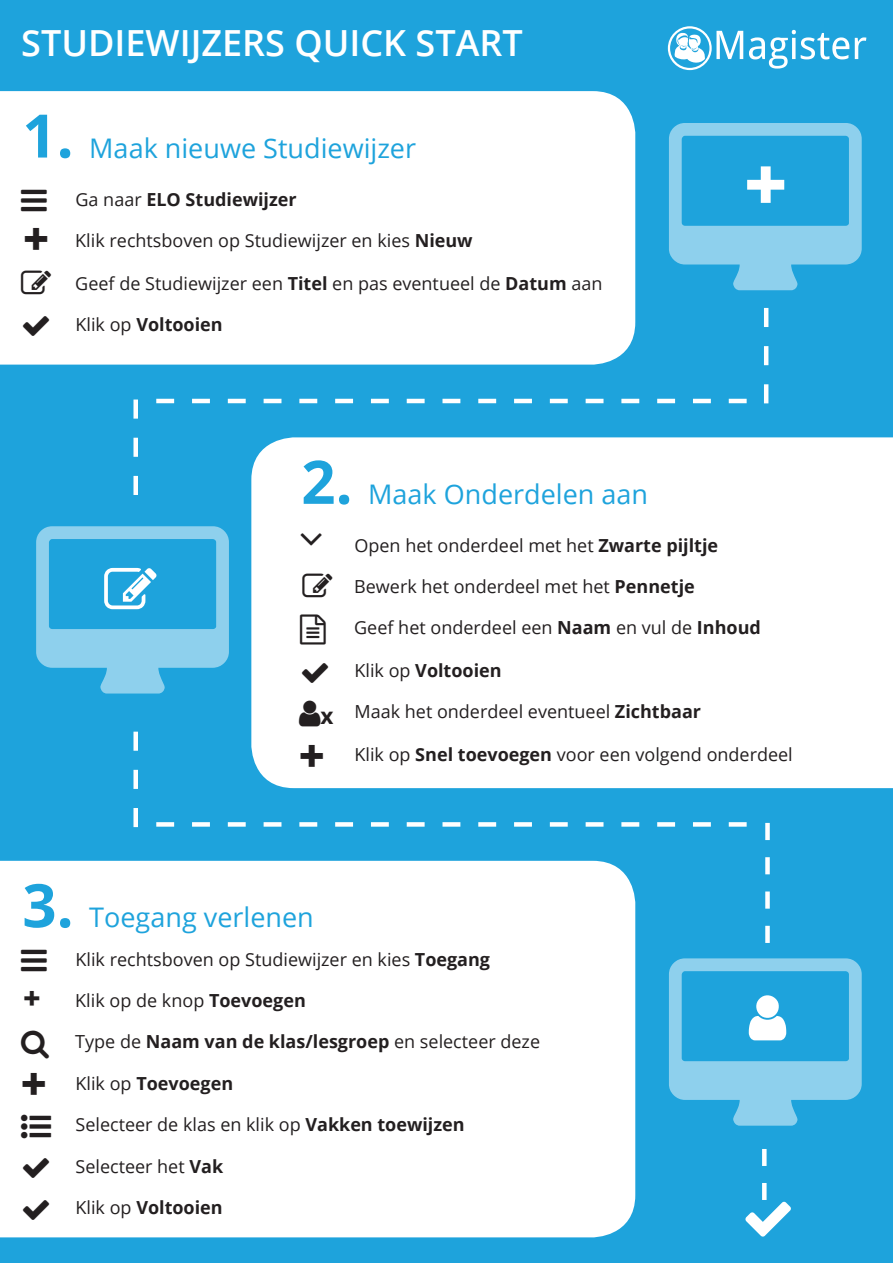
<style>
.page{position:relative;width:893px;height:1263px;background:#1ea3dc}
.page>*{position:absolute;margin:0;border:0;box-sizing:border-box;transform-origin:0 0}
.t1{font:800 75px "Open Sans";color:#fff}
.t2{font:700 60px "Open Sans";color:#1ea3dc}
.t3{font:800 45px "Open Sans";color:#231f20}
.t4{font:600 36px "Open Sans";color:#fff}
.t5{font:800 30px "Open Sans";color:#231f20}
.t6{font:27px "Open Sans";color:#1ea3dc}
.t7{font:700 22.5px "Open Sans";color:#231f20}
.t8{font:18px "Open Sans";color:#231f20}
.t9{font:700 18px "Open Sans";color:#231f20}
.s1{font-weight:400}
.s2{font-weight:700}
</style>
<div class="page">
<div style="left:251px;top:437px;width:642px;height:351px;background:#fff"></div>
<div style="left:0;top:91px;width:635px;height:274px;background:#fff"></div>
<div style="left:0;top:861px;width:635px;height:376px;background:#fff"></div>
<svg style="left:668px;top:26px;width:75px;height:44px"></svg>
<svg style="left:749px;top:30px;width:100px;height:39px"></svg>
<svg style="left:855px;top:37px;width:11px;height:22px"></svg>
<svg style="left:156px;top:399px;width:591px;height:4px"></svg>
<svg style="left:156px;top:822px;width:591px;height:5px"></svg>
<svg style="left:133px;top:399px;width:5px;height:96px"></svg>
<svg style="left:764px;top:308px;width:4px;height:95px"></svg>
<svg style="left:133px;top:732px;width:5px;height:95px"></svg>
<svg style="left:765px;top:823px;width:5px;height:120px"></svg>
<svg style="left:301px;top:534px;width:21px;height:12px"></svg>
<svg style="left:302px;top:573px;width:30px;height:24px"></svg>
<svg style="left:302px;top:663px;width:26px;height:20px"></svg>
<svg style="left:300px;top:615px;width:26px;height:30px"></svg>
<svg style="left:299px;top:701px;width:22px;height:26px"></svg>
<svg style="left:21px;top:190px;width:26px;height:21px"></svg>
<svg style="left:21px;top:271px;width:30px;height:23px"></svg>
<svg style="left:23px;top:316px;width:26px;height:20px"></svg>
<svg style="left:21px;top:950px;width:26px;height:21px"></svg>
<svg style="left:21px;top:1030px;width:28px;height:28px"></svg>
<svg style="left:21px;top:1115px;width:30px;height:23px"></svg>
<svg style="left:23px;top:1158px;width:26px;height:20px"></svg>
<svg style="left:23px;top:1200px;width:26px;height:20px"></svg>
<svg style="left:762px;top:1149px;width:5px;height:51px"></svg>
<p class="t4" style="left:21px;top:18px;width:503px">STUDIEWIJZERS QUICK START</p>
<p class="t2" style="left:22px;top:93px;width:53px">1.</p>
<p class="t6" style="left:89px;top:129px;width:328px">Maak nieuwe Studiewijzer</p>
<p class="t3" style="left:23px;top:204px;width:27px">+</p>
<p class="t9" style="left:75px;top:186px;width:223px"><span class="s1">Ga naar</span> ELO Studiewijzer</p>
<p class="t8" style="left:75px;top:228px;width:399px">Klik rechtsboven op Studiewijzer en kies <span class="s2">Nieuw</span></p>
<p class="t8" style="left:75px;top:271px;width:529px">Geef de Studiewijzer een <span class="s2">Titel</span> en pas eventueel de <span class="s2">Datum</span> aan</p>
<p class="t9" style="left:75px;top:311px;width:149px"><span class="s1">Klik op</span> Voltooien</p>
<p class="t2" style="left:301px;top:440px;width:53px">2.</p>
<p class="t6" style="left:368px;top:475px;width:281px">Maak Onderdelen aan</p>
<p class="t1" style="left:744px;top:127px;width:44px">+</p>
<p class="t7" style="left:321px;top:700px;width:15px">x</p>
<p class="t3" style="left:299px;top:722px;width:27px">+</p>
<p class="t8" style="left:354px;top:533px;width:365px">Open het onderdeel met het <span class="s2">Zwarte pijltje</span></p>
<p class="t8" style="left:354px;top:574px;width:342px">Bewerk het onderdeel met het <span class="s2">Pennetje</span></p>
<p class="t8" style="left:354px;top:615px;width:408px">Geef het onderdeel een <span class="s2">Naam</span> en vul de <span class="s2">Inhoud</span></p>
<p class="t9" style="left:354px;top:658px;width:149px"><span class="s1">Klik op</span> Voltooien</p>
<p class="t8" style="left:354px;top:699px;width:348px">Maak het onderdeel eventueel <span class="s2">Zichtbaar</span></p>
<p class="t8" style="left:354px;top:742px;width:440px">Klik op <span class="s2">Snel toevoegen</span> voor een volgend onderdeel</p>
<p class="t2" style="left:22px;top:863px;width:53px">3.</p>
<p class="t6" style="left:89px;top:899px;width:226px">Toegang verlenen</p>
<p class="t5" style="left:23px;top:975px;width:18px">+</p>
<p class="t3" style="left:21px;top:1049px;width:27px">+</p>
<p class="t8" style="left:75px;top:947px;width:416px">Klik rechtsboven op Studiewijzer en kies <span class="s2">Toegang</span></p>
<p class="t8" style="left:75px;top:988px;width:232px">Klik op de knop <span class="s2">Toevoegen</span></p>
<p class="t9" style="left:75px;top:1029px;width:466px"><span class="s1">Type de</span> Naam van de klas/lesgroep <span class="s1">en selecteer deze</span></p>
<p class="t9" style="left:75px;top:1070px;width:159px"><span class="s1">Klik op</span> Toevoegen</p>
<p class="t8" style="left:75px;top:1112px;width:391px">Selecteer de klas en klik op <span class="s2">Vakken toewijzen</span></p>
<p class="t8" style="left:75px;top:1154px;width:149px">Selecteer het <span class="s2">Vak</span></p>
<p class="t9" style="left:75px;top:1195px;width:149px"><span class="s1">Klik op</span> Voltooien</p>
</div>
